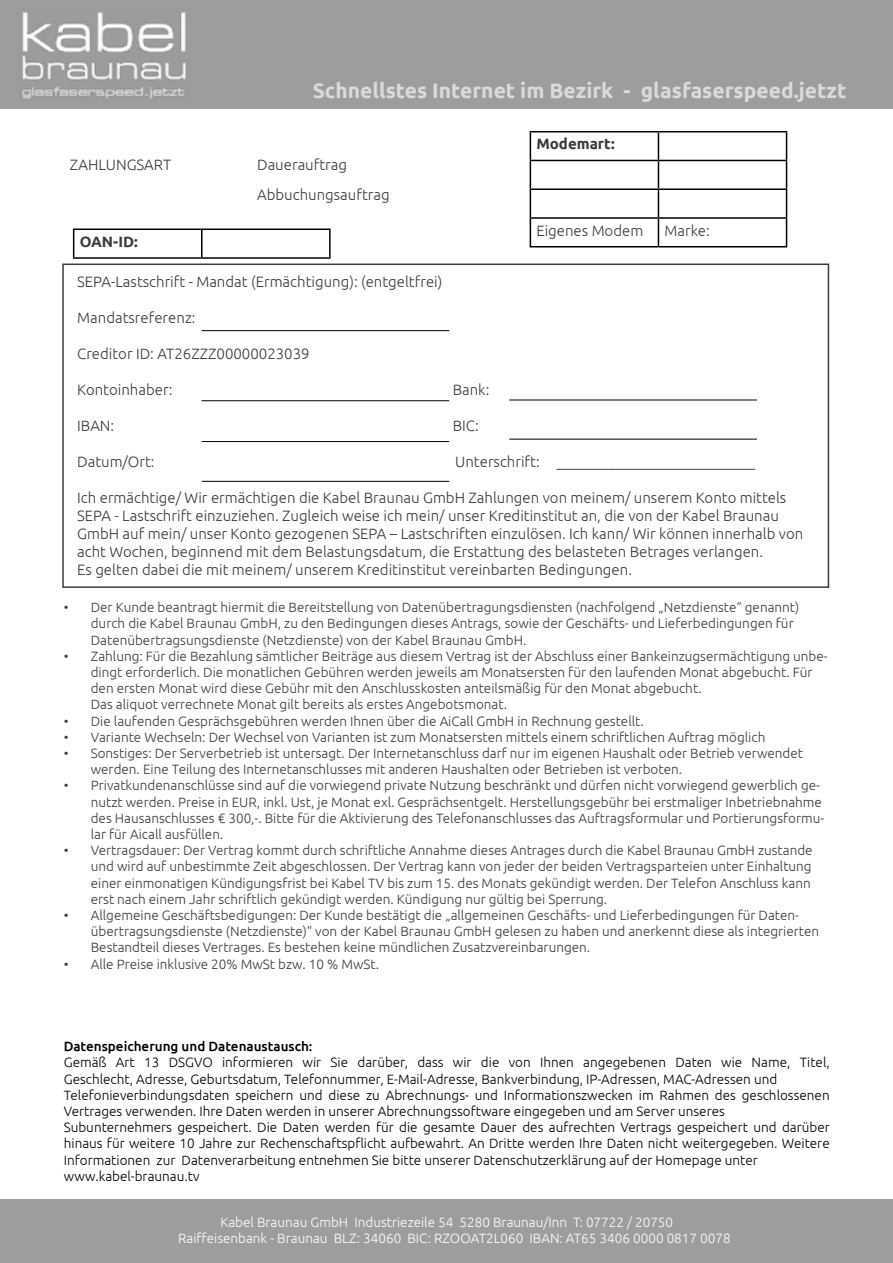
<style>
.page{position:relative;width:893px;height:1263px;background:#fff}
.page>*{position:absolute;margin:0;border:0;box-sizing:border-box;transform-origin:0 0}
.t1{font:700 21px "Ubuntu";color:#dadada}
.t2{font:300 15px/18px "Ubuntu";color:#3c3c3b}
.t3{font:700 15px "Ubuntu";color:#3c3c3b}
.t4{font:300 13.5px/16.2px "Ubuntu";color:#3c3c3b}
.t5{font:300 13.5px/16.2px "Ubuntu";color:#000}
.t6{font:300 13.5px/16.2px "Ubuntu";color:#fff}
.t7{font:500 13.5px "Ubuntu";color:#000}
</style>
<div class="page">
<div style="left:0;top:0;width:893px;height:109px;background:#9d9d9d"></div>
<div style="left:0;top:1199px;width:893px;height:64px;background:#9d9d9d"></div>
<div style="left:62px;top:264px;width:767px;height:324px;border:2px solid #3c3c3b"></div>
<hr style="left:202px;top:481px;width:247px;height:1px;background:#000">
<hr style="left:509px;top:439px;width:248px;height:1px;background:#000">
<hr style="left:202px;top:441px;width:247px;height:1px;background:#000">
<hr style="left:202px;top:400px;width:247px;height:1px;background:#000">
<hr style="left:202px;top:330px;width:247px;height:1px;background:#000">
<img style="left:22px;top:12px;width:164px;height:89px">
<hr style="left:509px;top:400px;width:248px;height:1px;background:#000">
<hr style="left:530px;top:131px;width:128px;height:1px;background:#000">
<hr style="left:658px;top:131px;width:129px;height:1px;background:#000">
<hr style="left:530px;top:160px;width:128px;height:1px;background:#000">
<hr style="left:658px;top:160px;width:129px;height:1px;background:#000">
<hr style="left:530px;top:188px;width:128px;height:2px;background:#000">
<hr style="left:658px;top:188px;width:129px;height:2px;background:#000">
<hr style="left:530px;top:217px;width:128px;height:2px;background:#000">
<svg style="left:530px;top:132px;width:1px;height:114px"></svg>
<hr style="left:658px;top:217px;width:129px;height:2px;background:#000">
<svg style="left:658px;top:132px;width:1px;height:114px"></svg>
<svg style="left:786px;top:132px;width:1px;height:114px"></svg>
<hr style="left:530px;top:246px;width:128px;height:1px;background:#000">
<hr style="left:658px;top:246px;width:129px;height:1px;background:#000">
<hr style="left:73px;top:228px;width:129px;height:2px;background:#000">
<svg style="left:73px;top:230px;width:1px;height:27px"></svg>
<hr style="left:202px;top:228px;width:129px;height:2px;background:#000">
<hr style="left:201px;top:230px;width:2px;height:27px;background:#000">
<hr style="left:329px;top:230px;width:2px;height:27px;background:#000">
<hr style="left:73px;top:257px;width:129px;height:2px;background:#000">
<hr style="left:202px;top:257px;width:129px;height:2px;background:#000">
<h1 class="t1" style="left:313px;top:78px;width:535px">Schnellstes Internet im Bezirk - glasfaserspeed.jetzt</h1>
<p class="t2" style="left:70px;top:155px;width:103px">ZAHLUNGSART</p>
<p class="t2" style="left:257px;top:150px;width:134px;line-height:29.7px">Dauerauftrag<br>Abbuchungsauftrag</p>
<p class="t3" style="left:80px;top:232px;width:60px">OAN-ID:</p>
<p class="t3" style="left:536px;top:135px;width:80px">Modemart:</p>
<p class="t2" style="left:536px;top:221px;width:108px">Eigenes Modem</p>
<p class="t2" style="left:664px;top:221px;width:47px">Marke:</p>
<p class="t2" style="left:77px;top:272px;width:367px">SEPA-Lastschrift - Mandat (Ermächtigung): (entgeltfrei)</p>
<p class="t2" style="left:77px;top:308px;width:120px">Mandatsreferenz:</p>
<p class="t2" style="left:77px;top:344px;width:234px">Creditor ID: AT26ZZZ00000023039</p>
<p class="t2" style="left:77px;top:380px;width:97px">Kontoinhaber:</p>
<p class="t2" style="left:453px;top:380px;width:38px">Bank:</p>
<p class="t2" style="left:77px;top:416px;width:39px">IBAN:</p>
<p class="t2" style="left:453px;top:416px;width:28px">BIC:</p>
<p class="t2" style="left:77px;top:452px;width:79px">Datum/Ort:</p>
<p class="t2" style="left:455px;top:452px;width:302px">Unterschrift: ___________________________</p>
<p class="t2" style="left:77px;top:488px;width:728px">Ich ermächtige/ Wir ermächtigen die Kabel Braunau GmbH Zahlungen von meinem/ unserem Konto mittels SEPA - Lastschrift einzuziehen. Zugleich weise ich mein/ unser Kreditinstitut an, die von der Kabel Braunau GmbH auf mein/ unser Konto gezogenen SEPA – Lastschriften einzulösen. Ich kann/ Wir können innerhalb von acht Wochen, beginnend mit dem Belastungsdatum, die Erstattung des belasteten Betrages verlangen.<br>Es gelten dabei die mit meinem/ unserem Kreditinstitut vereinbarten Bedingungen.</p>
<p class="t4" style="left:91px;top:599px;width:710px;text-indent:-27px">• Der Kunde beantragt hiermit die Bereitstellung von Datenübertragungsdiensten (nachfolgend „Netzdienste“ genannt) durch die Kabel Braunau GmbH, zu den Bedingungen dieses Antrags, sowie der Geschäfts- und Lieferbedingungen für<br>Datenübertragsungsdienste (Netzdienste) von der Kabel Braunau GmbH.</p>
<p class="t4" style="left:91px;top:647px;width:738px;text-indent:-27px">• Zahlung: Für die Bezahlung sämtlicher Beiträge aus diesem Vertrag ist der Abschluss einer Bankeinzugsermächtigung unbe&shy;dingt erforderlich. Die monatlichen Gebühren werden jeweils am Monatsersten für den laufenden Monat abgebucht. Für den ersten Monat wird diese Gebühr mit den Anschlusskosten anteilsmäßig für den Monat abgebucht.<br>Das aliquot verrechnete Monat gilt bereits als erstes Angebotsmonat.</p>
<p class="t4" style="left:64px;top:712px;width:582px">• Die laufenden Gesprächsgebühren werden Ihnen über die AiCall GmbH in Rechnung gestellt.</p>
<p class="t4" style="left:64px;top:728px;width:703px">• Variante Wechseln: Der Wechsel von Varianten ist zum Monatsersten mittels einem schriftlichen Auftrag möglich</p>
<p class="t4" style="left:91px;top:745px;width:714px;text-indent:-27px">• Sonstiges: Der Serverbetrieb ist untersagt. Der Internetanschluss darf nur im eigenen Haushalt oder Betrieb verwendet werden. Eine Teilung des Internetanschlusses mit anderen Haushalten oder Betrieben ist verboten.</p>
<p class="t4" style="left:91px;top:777px;width:735px;text-indent:-27px">• Privatkundenanschlüsse sind auf die vorwiegend private Nutzung beschränkt und dürfen nicht vorwiegend gewerblich ge&shy;nutzt werden. Preise in EUR, inkl. Ust, je Monat exl. Gesprächsentgelt. Herstellungsgebühr bei erstmaliger Inbetriebnahme des Hausanschlusses € 300,-. Bitte für die Aktivierung des Telefonanschlusses das Auftragsformular und Portierungsformu&shy;lar für Aicall ausfüllen.</p>
<p class="t4" style="left:91px;top:842px;width:723px;text-indent:-27px">• Vertragsdauer: Der Vertrag kommt durch schriftliche Annahme dieses Antrages durch die Kabel Braunau GmbH zustande und wird auf unbestimmte Zeit abgeschlossen. Der Vertrag kann von jeder der beiden Vertragsparteien unter Einhaltung einer einmonatigen Kündigungsfrist bei Kabel TV bis zum 15. des Monats gekündigt werden. Der Telefon Anschluss kann erst nach einem Jahr schriftlich gekündigt werden. Kündigung nur gültig bei Sperrung.</p>
<p class="t4" style="left:91px;top:907px;width:730px;text-indent:-27px">• Allgemeine Geschäftsbedigungen: Der Kunde bestätigt die „allgemeinen Geschäfts- und Lieferbedingungen für Daten&shy;übertragsungsdienste (Netzdienste)“ von der Kabel Braunau GmbH gelesen zu haben und anerkennt diese als integrierten<br>Bestandteil dieses Vertrages. Es bestehen keine mündlichen Zusatzvereinbarungen.</p>
<p class="t4" style="left:64px;top:955px;width:317px">• Alle Preise inklusive 20% MwSt bzw. 10 % MwSt.</p>
<p class="t7" style="left:64px;top:1038px;width:250px">Datenspeicherung und Datenaustausch:</p>
<p class="t5" style="left:64px;top:1054px;width:767px">Gemäß Art 13 DSGVO informieren wir Sie darüber, dass wir die von Ihnen angegebenen Daten wie Name, Titel, Geschlecht, Adresse, Geburtsdatum, Telefonnummer, E-Mail-Adresse, Bankverbindung, IP-Adressen, MAC-Adressen und Telefonieverbindungsdaten speichern und diese zu Abrechnungs- und Informationszwecken im Rahmen des geschlossenen Vertrages verwenden. Ihre Daten werden in unserer Abrechnungssoftware eingegeben und am Server unseres Subunternehmers gespeichert. Die Daten werden für die gesamte Dauer des aufrechten Vertrags gespeichert und darüber hinaus für weitere 10 Jahre zur Rechenschaftspflicht aufbewahrt. An Dritte werden Ihre Daten nicht weitergegeben. Weitere Informationen zur Datenverarbeitung entnehmen Sie bitte unserer Datenschutzerklärung auf der Homepage unter www.kabel-braunau.tv</p>
<p class="t6" style="left:178px;top:1213px;width:554px;text-indent:42px">Kabel Braunau GmbH Industriezeile 54 5280 Braunau/Inn T: 07722 / 20750<br>Raiffeisenbank - Braunau BLZ: 34060 BIC: RZOOAT2L060 IBAN: AT65 3406 0000 0817 0078</p>
</div>
